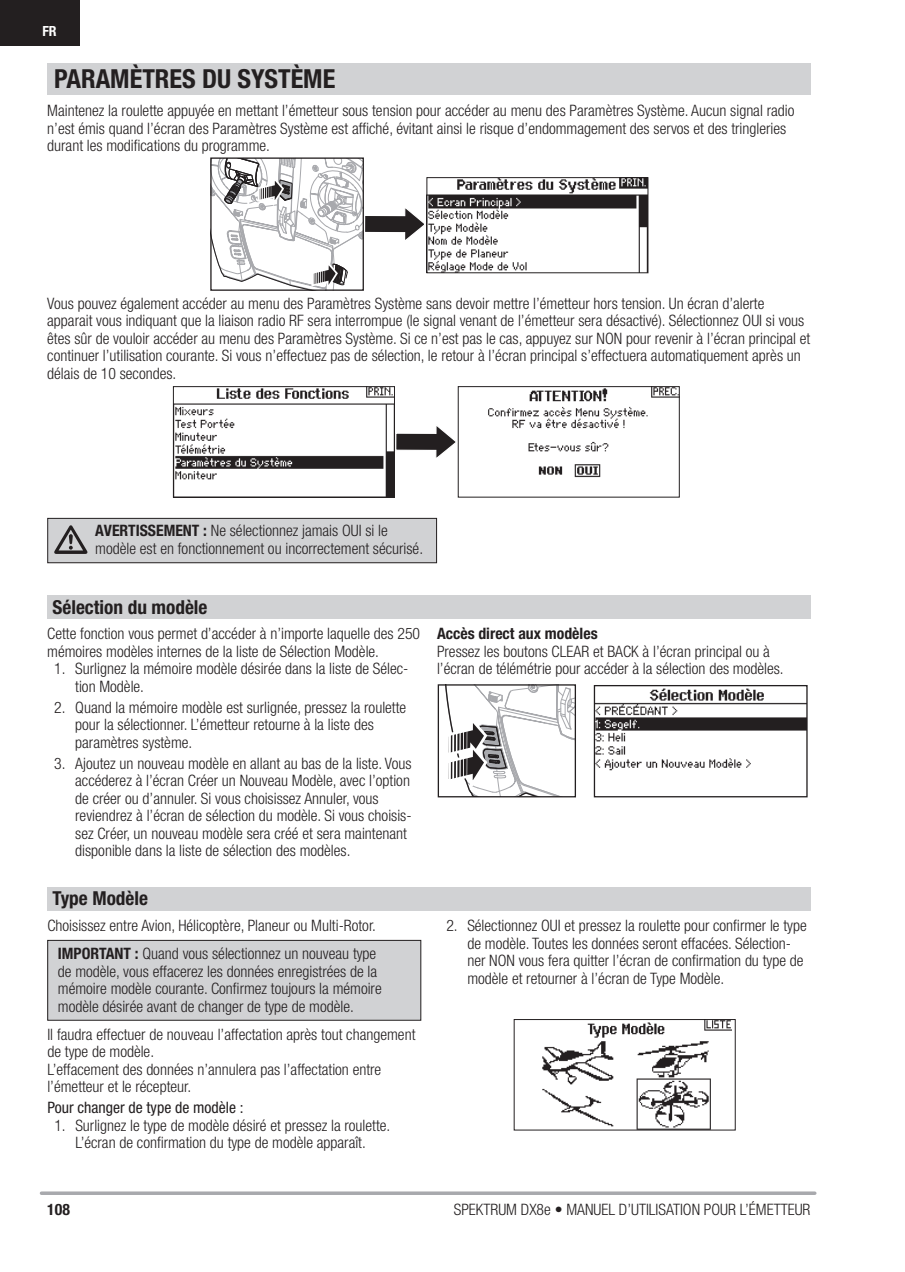
<style>
.page{position:relative;width:905px;height:1272px;background:#fff}
.page>*{position:absolute;margin:0;border:0;box-sizing:border-box;transform-origin:0 0}
.t1{font:700 condensed 26.25px "Helvetica Neue LT Std";color:#231f20}
.t2{font:700 condensed 19.25px "Helvetica Neue LT Std";color:#231f20}
.t3{font:300 condensed 15.75px/17.5px "Helvetica Neue LT Std";color:#231f20}
.t4{font:condensed 15.75px "Helvetica Neue LT Std";color:#231f20}
.t5{font:700 condensed 15.75px "Helvetica Neue LT Std";color:#231f20}
.t6{font:700 condensed 14px "Helvetica Neue LT Std";color:#fff}
.s1{font-weight:700}
</style>
<div class="page">
<svg style="left:41px;top:1191px;width:773px;height:4px;fill:#a8a9ad"></svg>
<div style="left:0;top:0;width:79px;height:45px;background:#231f20"></div>
<div style="left:48px;top:940px;width:373px;height:80px;background:#d1d2d4"></div>
<div style="left:47px;top:940px;width:374px;height:80px;border:1px solid #231f20"></div>
<div style="left:48px;top:518px;width:388px;height:45px;background:#d1d2d4"></div>
<div style="left:47px;top:518px;width:390px;height:45px;border:1px solid #231f20"></div>
<svg style="left:54px;top:525px;width:33px;height:29px"></svg>
<div style="left:47px;top:63px;width:763px;height:31px;background:#d1d2d4"></div>
<div style="left:47px;top:595px;width:763px;height:24px;background:#d1d2d4"></div>
<div style="left:47px;top:887px;width:763px;height:24px;background:#d1d2d4"></div>
<img style="left:542px;top:1021px;width:189px;height:107px">
<div style="left:513px;top:1019px;width:222px;height:111px;border:1px solid #231f20"></div>
<img style="left:428px;top:179px;width:218px;height:92px">
<div style="left:426px;top:177px;width:222px;height:96px;border:1px solid #231f20"></div>
<img style="left:488px;top:388px;width:189px;height:90px">
<div style="left:458px;top:386px;width:221px;height:111px;border:1px solid #231f20"></div>
<svg style="left:396px;top:422px;width:62px;height:39px"></svg>
<img style="left:175px;top:388px;width:218px;height:107px">
<div style="left:173px;top:386px;width:222px;height:111px;border:1px solid #231f20"></div>
<img style="left:596px;top:688px;width:209px;height:83px">
<div style="left:594px;top:685px;width:213px;height:112px;border:1px solid #231f20"></div>
<svg style="left:445px;top:686px;width:129px;height:109px"></svg>
<div style="left:438px;top:684px;width:138px;height:113px;border:1px solid #231f20"></div>
<svg style="left:212px;top:159px;width:215px;height:130px"></svg>
<div style="left:210px;top:157px;width:154px;height:134px;border:1px solid #231f20"></div>
<p class="t6" style="left:42px;top:26px;width:16px">FR</p>
<h1 class="t1" style="left:54px;top:69px;width:282px">PARAMÈTRES DU SYSTÈME</h1>
<p class="t3" style="left:47px;top:103px;width:748px">Maintenez la roulette appuyée en mettant l’émetteur sous tension pour accéder au menu des Paramètres Système. Aucun signal radio n’est émis quand l’écran des Paramètres Système est affiché, évitant ainsi le risque d’endommagement des servos et des tringleries durant les modifications du programme.</p>
<p class="t3" style="left:47px;top:296px;width:764px">Vous pouvez également accéder au menu des Paramètres Système sans devoir mettre l’émetteur hors tension. Un écran d’alerte apparait vous indiquant que la liaison radio RF sera interrompue (le signal venant de l’émetteur sera désactivé). Sélectionnez OUI si vous êtes sûr de vouloir accéder au menu des Paramètres Système. Si ce n’est pas le cas, appuyez sur NON pour revenir à l’écran principal et continuer l’utilisation courante. Si vous n’effectuez pas de sélection, le retour à l’écran principal s’effectuera automatiquement après un délais de 10 secondes.</p>
<p class="t3" style="left:95px;top:523px;width:329px"><span class="s1">AVERTISSEMENT :</span> Ne sélectionnez jamais OUI si le modèle est en fonctionnement ou incorrectement sécurisé.</p>
<p class="t2" style="left:52px;top:600px;width:156px">Sélection du modèle</p>
<p class="t3" style="left:47px;top:626px;width:374px">Cette fonction vous permet d’accéder à n’importe laquelle des 250 mémoires modèles internes de la liste de Sélection Modèle.</p>
<p class="t3" style="left:75px;top:661px;width:335px;text-indent:-21px">1. Surlignez la mémoire modèle désirée dans la liste de Sélec&shy;tion Modèle.</p>
<p class="t3" style="left:75px;top:700px;width:332px;text-indent:-21px">2. Quand la mémoire modèle est surlignée, pressez la roulette pour la sélectionner. L’émetteur retourne à la liste des paramètres système.</p>
<p class="t3" style="left:75px;top:756px;width:338px;text-indent:-21px">3. Ajoutez un nouveau modèle en allant au bas de la liste. Vous accéderez à l’écran Créer un Nouveau Modèle, avec l’option de créer ou d’annuler. Si vous choisissez Annuler, vous reviendrez à l’écran de sélection du modèle. Si vous choisis&shy;sez Créer, un nouveau modèle sera créé et sera maintenant disponible dans la liste de sélection des modèles.</p>
<p class="t2" style="left:52px;top:891px;width:97px">Type Modèle</p>
<p class="t3" style="left:47px;top:913px;width:330px;line-height:28px;text-align:right">Choisissez entre Avion, Hélicoptère, Planeur ou Multi-Rotor.<br><span class="s1">IMPORTANT :</span> Quand vous sélectionnez un nouveau type</p>
<p class="t3" style="left:58px;top:964px;width:325px">de modèle, vous effacerez les données enregistrées de la mémoire modèle courante. Confirmez toujours la mémoire modèle désirée avant de changer de type de modèle.</p>
<p class="t3" style="left:47px;top:1027px;width:369px">Il faudra effectuer de nouveau l’affectation après tout changement de type de modèle.<br>L’effacement des données n’annulera pas l’affectation entre l’émetteur et le récepteur.</p>
<p class="t4" style="left:47px;top:1102px;width:198px">Pour changer de type de modèle :</p>
<p class="t3" style="left:54px;top:1118px;width:337px;text-align:center">1. Surlignez le type de modèle désiré et pressez la roulette.<br>L’écran de confirmation du type de modèle apparaît.</p>
<p class="t5" style="left:437px;top:628px;width:162px">Accès direct aux modèles</p>
<p class="t3" style="left:437px;top:644px;width:348px">Pressez les boutons CLEAR et BACK à l’écran principal ou à l’écran de télémétrie pour accéder à la sélection des modèles.</p>
<p class="t3" style="left:467px;top:918px;width:341px;text-indent:-21px">2. Sélectionnez OUI et pressez la roulette pour confirmer le type de modèle. Toutes les données seront effacées. Sélection&shy;ner NON vous fera quitter l’écran de confirmation du type de modèle et retourner à l’écran de Type Modèle.</p>
<p class="t5" style="left:47px;top:1203px;width:24px">108</p>
<p class="t3" style="left:454px;top:1202px;width:358px">SPEKTRUM DX8e • MANUEL D’UTILISATION POUR L’ÉMETTEUR</p>
</div>
